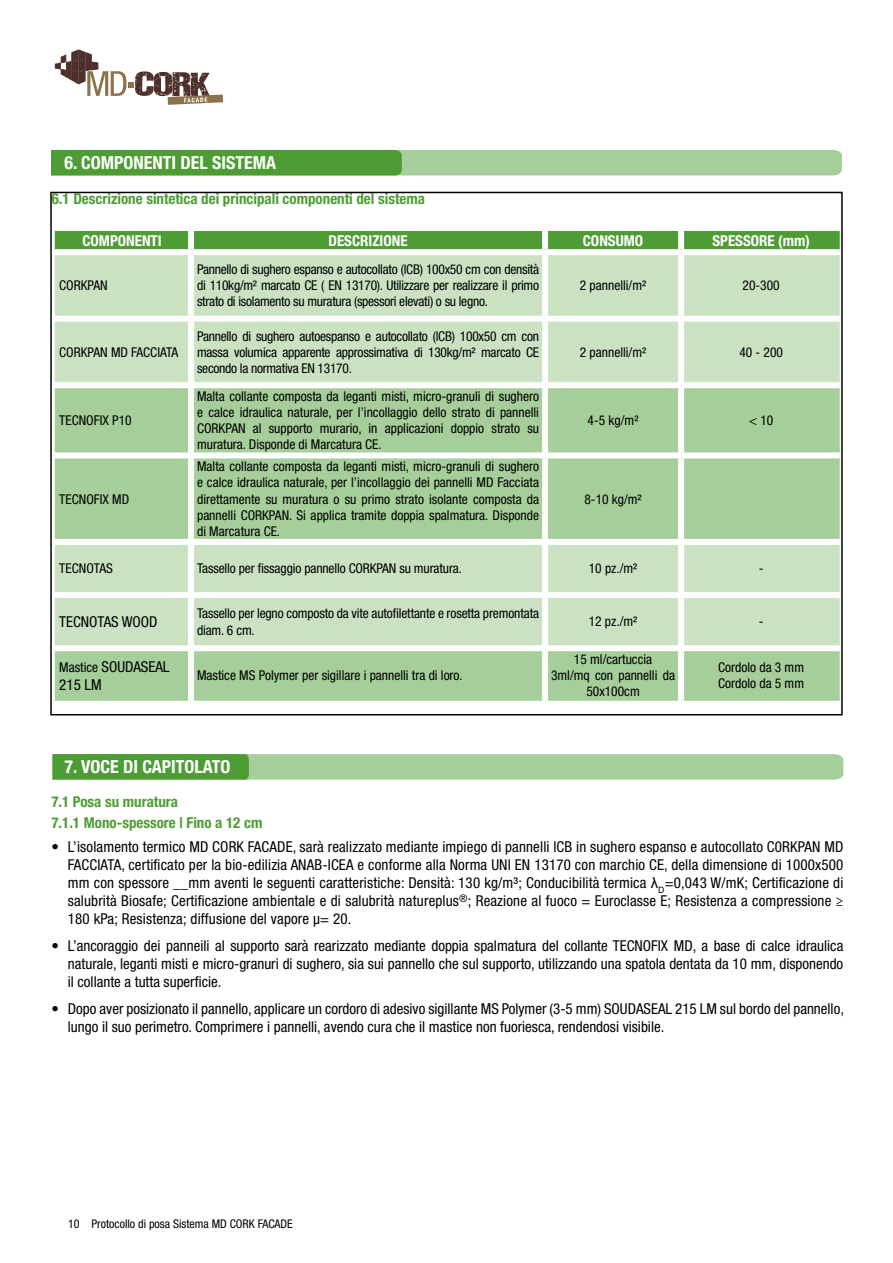
<style>
.page{position:relative;width:893px;height:1263px;background:#fff}
.page>*{position:absolute;margin:0;border:0;box-sizing:border-box;transform-origin:0 0}
.t1{font:700 condensed 18px "Helvetica Neue LT Std";color:#fff}
.t2{font:condensed 15px/18px "Helvetica Neue LT Std";color:#000}
.t3{font:700 condensed 15px/21px "Helvetica Neue LT Std";color:#4d9d34}
.t4{font:700 condensed 15px "Helvetica Neue LT Std";color:#fff}
.t5{font:condensed 13.5px/16.2px "Helvetica Neue LT Std";color:#000;text-align:justify}
.t6{font:condensed 12px "Helvetica Neue LT Std";color:#000}
.s1{font-size:13.5px}
.s2{font-family:"Arial";font-stretch:normal}
</style>
<div class="page">
<svg style="left:55px;top:50px;width:168px;height:55px"></svg>
<svg style="left:51px;top:150px;width:791px;height:25px;background:#7eb86c"></svg>
<div style="left:55px;top:231px;width:785px;height:18px;background:#4d9d34"></div>
<div style="left:55px;top:255px;width:785px;height:127px;background:#cae2c2"></div>
<svg style="left:55px;top:388px;width:785px;height:313px;background:#b2d4a7"></svg>
<div style="left:188px;top:231px;width:6px;height:18px;background:#fff"></div>
<div style="left:542px;top:231px;width:6px;height:18px;background:#fff"></div>
<div style="left:678px;top:231px;width:6px;height:18px;background:#fff"></div>
<div style="left:188px;top:255px;width:6px;height:61px;background:#fff"></div>
<div style="left:542px;top:255px;width:6px;height:61px;background:#fff"></div>
<div style="left:678px;top:255px;width:6px;height:61px;background:#fff"></div>
<div style="left:55px;top:316px;width:136px;height:6px;background:#fff"></div>
<div style="left:191px;top:316px;width:354px;height:6px;background:#fff"></div>
<div style="left:188px;top:322px;width:6px;height:60px;background:#fff"></div>
<div style="left:545px;top:316px;width:136px;height:6px;background:#fff"></div>
<div style="left:542px;top:322px;width:6px;height:60px;background:#fff"></div>
<div style="left:681px;top:316px;width:159px;height:6px;background:#fff"></div>
<div style="left:678px;top:322px;width:6px;height:60px;background:#fff"></div>
<div style="left:188px;top:388px;width:6px;height:64px;background:#fff"></div>
<div style="left:542px;top:388px;width:6px;height:64px;background:#fff"></div>
<div style="left:678px;top:388px;width:6px;height:64px;background:#fff"></div>
<div style="left:55px;top:452px;width:136px;height:6px;background:#fff"></div>
<div style="left:191px;top:452px;width:354px;height:6px;background:#fff"></div>
<div style="left:188px;top:458px;width:6px;height:81px;background:#fff"></div>
<div style="left:545px;top:452px;width:136px;height:6px;background:#fff"></div>
<div style="left:542px;top:458px;width:6px;height:81px;background:#fff"></div>
<div style="left:681px;top:452px;width:159px;height:6px;background:#fff"></div>
<div style="left:678px;top:458px;width:6px;height:81px;background:#fff"></div>
<div style="left:55px;top:539px;width:136px;height:6px;background:#fff"></div>
<div style="left:191px;top:539px;width:354px;height:6px;background:#fff"></div>
<div style="left:188px;top:545px;width:6px;height:47px;background:#fff"></div>
<div style="left:545px;top:539px;width:136px;height:6px;background:#fff"></div>
<div style="left:542px;top:545px;width:6px;height:47px;background:#fff"></div>
<div style="left:681px;top:539px;width:159px;height:6px;background:#fff"></div>
<div style="left:678px;top:545px;width:6px;height:47px;background:#fff"></div>
<div style="left:55px;top:592px;width:136px;height:6px;background:#fff"></div>
<div style="left:191px;top:592px;width:354px;height:6px;background:#fff"></div>
<div style="left:188px;top:598px;width:6px;height:47px;background:#fff"></div>
<div style="left:545px;top:592px;width:136px;height:6px;background:#fff"></div>
<div style="left:542px;top:598px;width:6px;height:47px;background:#fff"></div>
<div style="left:681px;top:592px;width:159px;height:6px;background:#fff"></div>
<div style="left:678px;top:598px;width:6px;height:47px;background:#fff"></div>
<div style="left:55px;top:645px;width:136px;height:6px;background:#fff"></div>
<div style="left:191px;top:645px;width:354px;height:6px;background:#fff"></div>
<div style="left:188px;top:651px;width:6px;height:50px;background:#fff"></div>
<div style="left:545px;top:645px;width:136px;height:6px;background:#fff"></div>
<div style="left:542px;top:651px;width:6px;height:50px;background:#fff"></div>
<div style="left:681px;top:645px;width:159px;height:6px;background:#fff"></div>
<div style="left:678px;top:651px;width:6px;height:50px;background:#fff"></div>
<svg style="left:52px;top:754px;width:791px;height:26px;background:#91c282"></svg>
<h1 class="t1" style="left:65px;top:152px;width:213px">6. COMPONENTI DEL SISTEMA</h1>
<p class="t3" style="left:52px;top:188px;width:375px">6.1 Descrizione sintetica dei principali componenti del sistema</p>
<p class="t4" style="left:83px;top:232px;width:81px">COMPONENTI</p>
<p class="t4" style="left:328px;top:232px;width:81px">DESCRIZIONE</p>
<p class="t4" style="left:583px;top:232px;width:62px">CONSUMO</p>
<p class="t4" style="left:712px;top:232px;width:99px">SPESSORE (mm)</p>
<p class="t5" style="left:59px;top:277px;width:50px">CORKPAN</p>
<p class="t5" style="left:197px;top:261px;width:343px">Pannello di sughero espanso e autocollato (lCB) 100x50 cm con densità di 110kg/m² marcato CE ( EN 13170). Utilizzare per realizzare il primo strato di isolamento su muratura (spessori elevati) o su legno.</p>
<p class="t5" style="left:580px;top:277px;width:68px">2 pannelli/m²</p>
<p class="t5" style="left:743px;top:277px;width:39px">20-300</p>
<p class="t5" style="left:59px;top:344px;width:121px">CORKPAN MD FACCIATA</p>
<p class="t5" style="left:197px;top:328px;width:344px">Pannello di sughero autoespanso e autocollato (lCB) 100x50 cm con massa volumica apparente approssimativa di 130kg/m² marcato CE secondo la normativa EN 13170.</p>
<p class="t5" style="left:580px;top:344px;width:68px">2 pannelli/m²</p>
<p class="t5" style="left:739px;top:344px;width:45px">40 - 200</p>
<p class="t5" style="left:59px;top:412px;width:74px">TECNOFIX P10</p>
<p class="t5" style="left:197px;top:388px;width:344px">Malta collante composta da leganti misti, micro-granuli di sughero e calce idraulica naturale, per l’incollaggio dello strato di pannelli CORKPAN al supporto murario, in applicazioni doppio strato su muratura. Disponde di Marcatura CE.</p>
<p class="t5" style="left:588px;top:412px;width:52px">4-5 kg/m²</p>
<p class="t5" style="left:749px;top:412px;width:26px">&lt; 10</p>
<p class="t5" style="left:59px;top:490px;width:72px">TECNOFIX MD</p>
<p class="t5" style="left:197px;top:458px;width:344px">Malta collante composta da leganti misti, micro-granuli di sughero e calce idraulica naturale, per l’incollaggio dei pannelli MD Facciata direttamente su muratura o su primo strato isolante composta da pannelli CORKPAN. Si applica tramite doppia spalmatura. Disponde di Marcatura CE.</p>
<p class="t5" style="left:584px;top:490px;width:59px">8-10 kg/m²</p>
<p class="t5" style="left:59px;top:560px;width:55px">TECNOTAS</p>
<p class="t5" style="left:197px;top:560px;width:266px">Tassello per fissaggio pannello CORKPAN su muratura.</p>
<p class="t5" style="left:589px;top:560px;width:50px">10 pz./m²</p>
<p class="t5" style="left:759px;top:560px;width:6px">-</p>
<p class="t2" style="left:59px;top:613px;width:100px">TECNOTAS WOOD</p>
<p class="t5" style="left:197px;top:605px;width:343px">Tassello per legno composto da vite autofilettante e rosetta premontata diam. 6 cm.</p>
<p class="t5" style="left:589px;top:613px;width:50px">12 pz./m²</p>
<p class="t5" style="left:759px;top:613px;width:6px">-</p>
<p class="t2" style="left:59px;top:657px;width:112px"><span class="s1">Mastice</span> SOUDASEAL<br>215 LM</p>
<p class="t5" style="left:197px;top:667px;width:267px">Mastice MS Polymer per sigillare i pannelli tra di loro.</p>
<p class="t5" style="left:551px;top:651px;width:126px;text-align:center">15 ml/cartuccia<br>3ml/mq con pannelli da<br>50x100cm</p>
<p class="t5" style="left:718px;top:659px;width:87px">Cordolo da 3 mm<br>Cordolo da 5 mm</p>
<h1 class="t1" style="left:65px;top:756px;width:167px">7. VOCE DI CAPITOLATO</h1>
<p class="t3" style="left:51px;top:791px;width:213px">7.1 Posa su muratura<br>7.1.1 Mono-spessore | Fino a 12 cm</p>
<p class="t2" style="left:68px;top:838px;width:777px;text-align:justify;text-indent:-16px">• L’isolamento termico MD CORK FACADE, sarà realizzato mediante impiego di pannelli lCB in sughero espanso e autocollato C0RKPAN MD FACCIATA, certificato per la bio-edilizia ANAB-ICEA e conforme alla Norma UNl EN 13170 con marchio CE, della dimensione di 1000x500 mm con spessore __mm aventi le seguenti caratteristiche: Densità: 130 kg/m³; Conducibilità termica <span class="s2">λ</span><sub>D</sub>=0,043 W/mK; Certificazione di salubrità Biosafe; Certificazione ambientale e di salubrità natureplus<sup>®</sup>; Reazione al fuoco = Euroclasse E; Resistenza a compressione ≥ 180 kPa; Resistenza; diffusione del vapore μ= 20.</p>
<p class="t2" style="left:68px;top:937px;width:777px;text-align:justify;text-indent:-17px">• L’ancoraggio dei panneili al supporto sarà rearizzato mediante doppia spalmatura del collante TECNOFIX MD, a base di calce idraulica naturale, leganti misti e micro-granuri di sughero, sia sui pannello che sul supporto, utilizzando una spatola dentata da 10 mm, disponendo il collante a tutta superficie.</p>
<p class="t2" style="left:68px;top:1000px;width:777px;text-indent:-16px">• Dopo aver posizionato il pannello, applicare un cordoro di adesivo sigillante MS Polymer (3-5 mm) SOUDASEAL 215 LM sul bordo del pannello, lungo il suo perimetro. Comprimere i pannelli, avendo cura che il mastice non fuoriesca, rendendosi visibile.</p>
<p class="t6" style="left:68px;top:1217px;width:226px">10 Protocollo di posa Sistema MD CORK FACADE</p>
</div>
